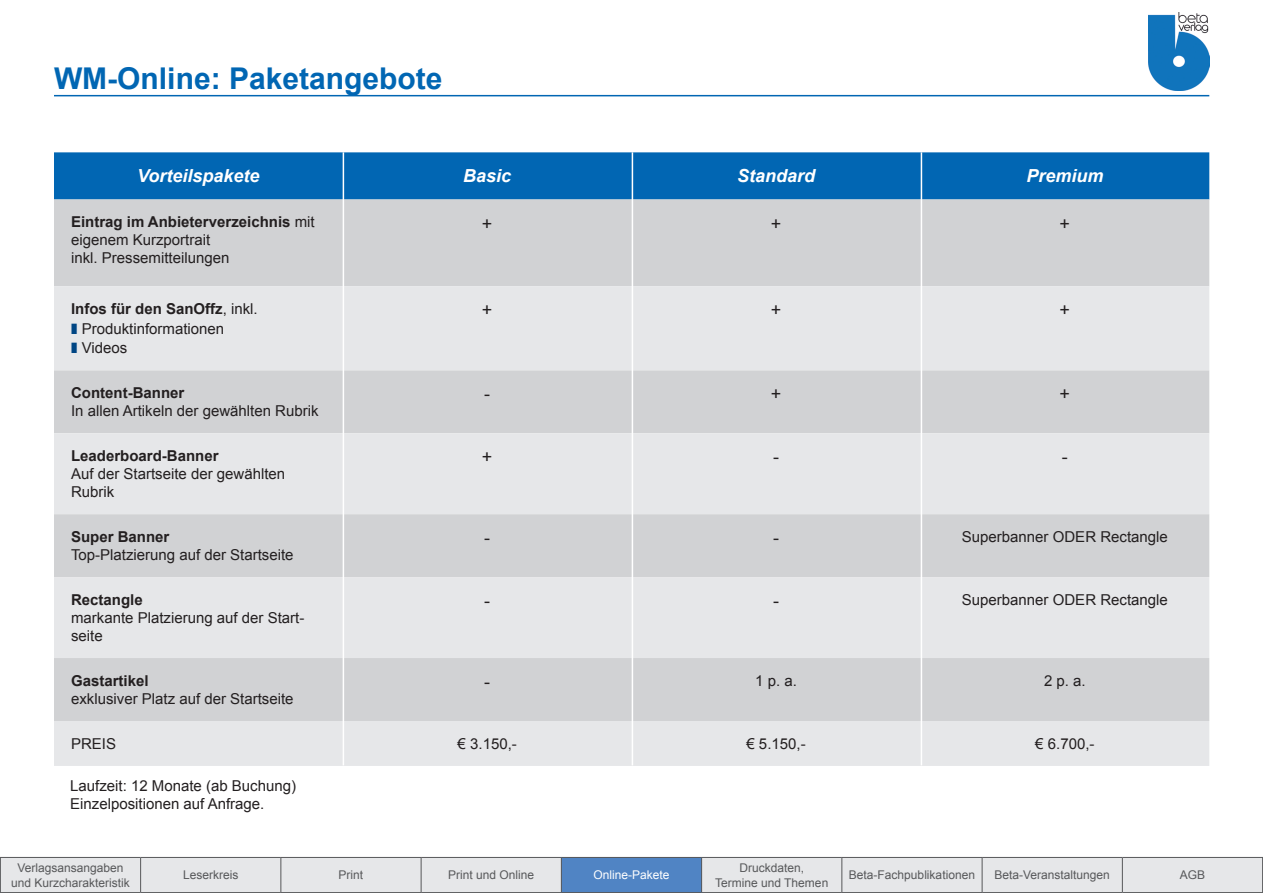
<style>
.page{position:relative;width:1263px;height:893px;background:#fff}
.page>*{position:absolute;margin:0;border:0;box-sizing:border-box;transform-origin:0 0}
.t1{font:700 30px "Arial";color:#0166b3}
.t2{font:italic 700 18px "Arial";color:#fff}
.t3{font:18px "Arial";color:#231f20}
.t4{font:15px/18px "Arial";color:#231f20}
.t5{font:700 15px "Arial";color:#231f20}
.t6{font:12px/14.4px "Arial";color:#57585a;text-align:center}
.t7{font:12px "Arial";color:#fff}
.s1{font-weight:700}
</style>
<div class="page">
<img style="left:1148px;top:12px;width:61px;height:78px">
<hr style="left:54px;top:95px;width:1155px;height:1px;background:#0166b3">
<div style="left:0;top:857px;width:1263px;height:36px;background:#e6e7e9"></div>
<div style="left:561px;top:857px;width:141px;height:35px;background:#5084c4"></div>
<hr style="left:0;top:857px;width:141px;height:1px;background:#57585a">
<hr style="left:0;top:858px;width:1px;height:34px;background:#57585a">
<hr style="left:141px;top:857px;width:140px;height:1px;background:#57585a">
<hr style="left:140px;top:858px;width:1px;height:34px;background:#57585a">
<hr style="left:281px;top:857px;width:140px;height:1px;background:#57585a">
<hr style="left:280px;top:858px;width:1px;height:34px;background:#57585a">
<hr style="left:421px;top:857px;width:140px;height:1px;background:#57585a">
<hr style="left:421px;top:858px;width:1px;height:34px;background:#57585a">
<hr style="left:561px;top:857px;width:141px;height:1px;background:#57585a">
<hr style="left:561px;top:858px;width:1px;height:34px;background:#57585a">
<hr style="left:702px;top:857px;width:140px;height:1px;background:#57585a">
<hr style="left:701px;top:858px;width:1px;height:34px;background:#57585a">
<hr style="left:842px;top:857px;width:140px;height:1px;background:#57585a">
<hr style="left:841px;top:858px;width:1px;height:34px;background:#57585a">
<hr style="left:982px;top:857px;width:140px;height:1px;background:#57585a">
<hr style="left:982px;top:858px;width:1px;height:34px;background:#57585a">
<hr style="left:1122px;top:857px;width:141px;height:1px;background:#57585a">
<hr style="left:1122px;top:858px;width:1px;height:34px;background:#57585a">
<hr style="left:1262px;top:858px;width:1px;height:34px;background:#57585a">
<hr style="left:0;top:892px;width:141px;height:1px;background:#57585a">
<hr style="left:141px;top:892px;width:140px;height:1px;background:#57585a">
<hr style="left:281px;top:892px;width:140px;height:1px;background:#57585a">
<hr style="left:421px;top:892px;width:140px;height:1px;background:#57585a">
<hr style="left:561px;top:892px;width:141px;height:1px;background:#57585a">
<hr style="left:702px;top:892px;width:140px;height:1px;background:#57585a">
<hr style="left:842px;top:892px;width:140px;height:1px;background:#57585a">
<hr style="left:982px;top:892px;width:140px;height:1px;background:#57585a">
<hr style="left:1122px;top:892px;width:141px;height:1px;background:#57585a">
<div style="left:54px;top:152px;width:1155px;height:47px;background:#0166b3"></div>
<div style="left:54px;top:199px;width:1155px;height:87px;background:#d1d2d4"></div>
<svg style="left:54px;top:286px;width:1155px;height:480px;background:#dddee0"></svg>
<hr style="left:343px;top:152px;width:1px;height:613px;background:#fff">
<hr style="left:632px;top:152px;width:1px;height:613px;background:#fff">
<hr style="left:921px;top:152px;width:1px;height:613px;background:#fff">
<svg style="left:72px;top:323px;width:5px;height:11px"></svg>
<svg style="left:72px;top:343px;width:5px;height:10px"></svg>
<h1 class="t1" style="left:54px;top:58px;width:390px">WM-Online: Paketangebote</h1>
<p class="t2" style="left:137px;top:164px;width:124px">Vorteilspakete</p>
<p class="t2" style="left:463px;top:164px;width:50px">Basic</p>
<p class="t2" style="left:737px;top:164px;width:80px">Standard</p>
<p class="t2" style="left:1026px;top:164px;width:79px">Premium</p>
<p class="t4" style="left:71px;top:213px;width:245px"><span class="s1">Eintrag im Anbieterverzeichnis</span> mit eigenem Kurzportrait<br>inkl. Pressemitteilungen</p>
<p class="t3" style="left:482px;top:211px;width:12px">+</p>
<p class="t3" style="left:771px;top:211px;width:12px">+</p>
<p class="t3" style="left:1060px;top:211px;width:12px">+</p>
<p class="t4" style="left:82px;top:299px;width:177px;line-height:19.5px;text-indent:-11px"><span class="s1">Infos für den SanOffz</span>, inkl.<br>Produktinformationen<br>Videos</p>
<p class="t3" style="left:482px;top:298px;width:12px">+</p>
<p class="t3" style="left:771px;top:298px;width:12px">+</p>
<p class="t3" style="left:1060px;top:298px;width:12px">+</p>
<p class="t5" style="left:71px;top:383px;width:115px">Content-Banner</p>
<p class="t4" style="left:71px;top:402px;width:249px">In allen Artikeln der gewählten Rubrik</p>
<p class="t3" style="left:484px;top:382px;width:7px">-</p>
<p class="t3" style="left:771px;top:382px;width:12px">+</p>
<p class="t3" style="left:1060px;top:382px;width:12px">+</p>
<p class="t5" style="left:71px;top:446px;width:149px">Leaderboard-Banner</p>
<p class="t4" style="left:71px;top:465px;width:216px">Auf der Startseite der gewählten<br>Rubrik</p>
<p class="t3" style="left:482px;top:445px;width:12px">+</p>
<p class="t3" style="left:773px;top:445px;width:7px">-</p>
<p class="t3" style="left:1062px;top:445px;width:7px">-</p>
<p class="t5" style="left:71px;top:527px;width:100px">Super Banner</p>
<p class="t4" style="left:71px;top:546px;width:224px">Top-Platzierung auf der Startseite</p>
<p class="t3" style="left:484px;top:526px;width:7px">-</p>
<p class="t3" style="left:773px;top:526px;width:7px">-</p>
<p class="t4" style="left:962px;top:528px;width:207px">Superbanner ODER Rectangle</p>
<p class="t5" style="left:71px;top:590px;width:73px">Rectangle</p>
<p class="t4" style="left:71px;top:609px;width:235px">markante Platzierung auf der Start&shy;seite</p>
<p class="t3" style="left:484px;top:589px;width:7px">-</p>
<p class="t3" style="left:773px;top:589px;width:7px">-</p>
<p class="t4" style="left:962px;top:591px;width:207px">Superbanner ODER Rectangle</p>
<p class="t5" style="left:71px;top:671px;width:79px">Gastartikel</p>
<p class="t4" style="left:71px;top:690px;width:224px">exklusiver Platz auf der Startseite</p>
<p class="t3" style="left:484px;top:670px;width:7px">-</p>
<p class="t4" style="left:755px;top:672px;width:43px">1 p. a.</p>
<p class="t4" style="left:1044px;top:672px;width:43px">2 p. a.</p>
<p class="t4" style="left:71px;top:735px;width:47px">PREIS</p>
<p class="t4" style="left:458px;top:735px;width:61px">€ 3.150,-</p>
<p class="t4" style="left:746px;top:735px;width:61px">€ 5.150,-</p>
<p class="t4" style="left:1035px;top:735px;width:61px">€ 6.700,-</p>
<p class="t4" style="left:70px;top:777px;width:227px">Laufzeit: 12 Monate (ab Buchung)<br>Einzelpositionen auf Anfrage.</p>
<p class="t6" style="left:11px;top:861px;width:120px">Verlagsansangaben und Kurzcharakteristik</p>
<p class="t6" style="left:183px;top:868px;width:57px">Leserkreis</p>
<p class="t6" style="left:339px;top:868px;width:26px">Print</p>
<p class="t6" style="left:448px;top:868px;width:88px">Print und Online</p>
<p class="t7" style="left:593px;top:867px;width:78px">Online-Pakete</p>
<p class="t6" style="left:715px;top:861px;width:115px">Druckdaten,<br>Termine und Themen</p>
<p class="t6" style="left:849px;top:868px;width:128px">Beta-Fachpublikationen</p>
<p class="t6" style="left:994px;top:868px;width:117px">Beta-Veranstaltungen</p>
<p class="t6" style="left:1180px;top:868px;width:27px">AGB</p>
</div>
